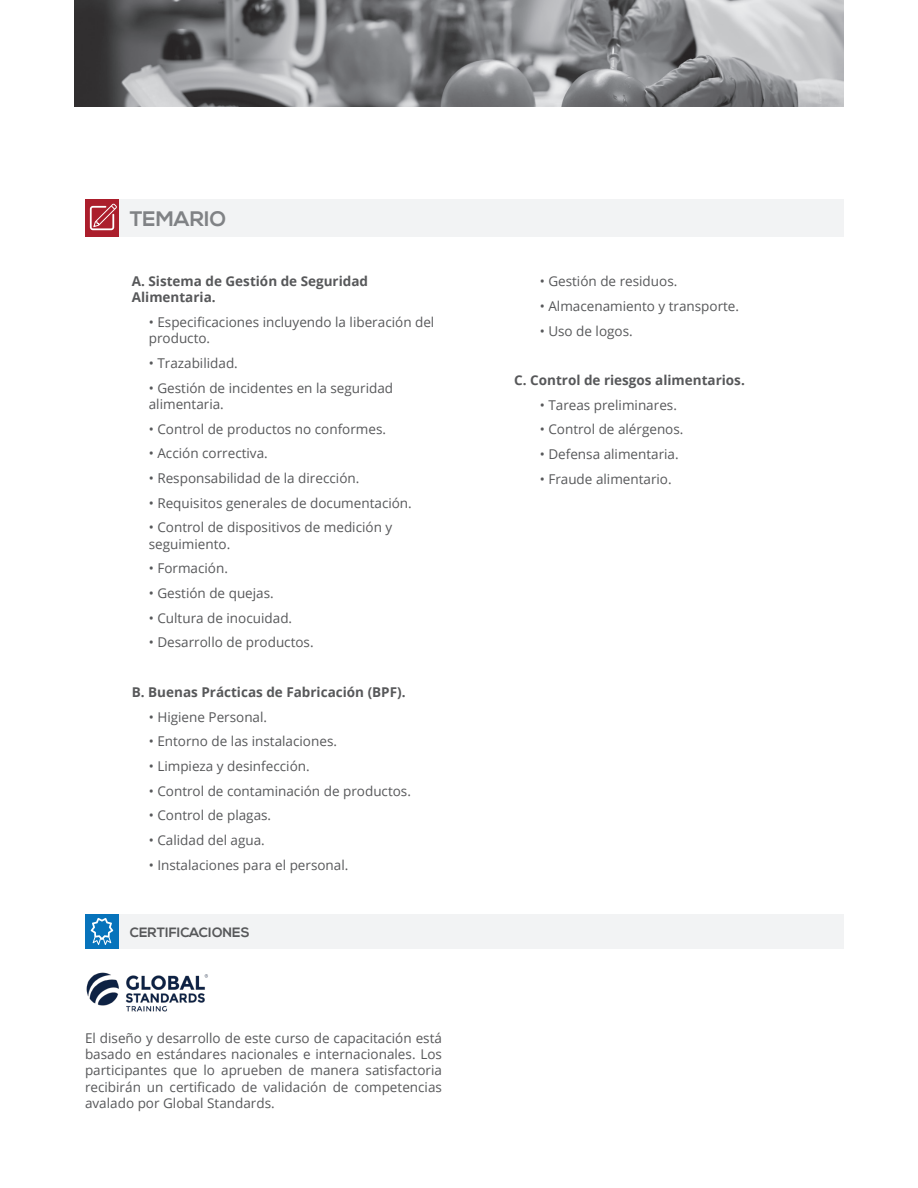
<style>
.page{position:relative;width:918px;height:1188px;background:#fff}
.page>*{position:absolute;margin:0;border:0;box-sizing:border-box;transform-origin:0 0}
.t1{font:700 21px "Nexa";color:#808285}
.Textos{font:13.5px/16.2px "Open Sans";color:#57585a}
.Textos-2{font:700 13.5px/16.2px "Open Sans";color:#57585a}
.t2{font:700 13.5px "Nexa";color:#57585a}
</style>
<div class="page">
<img style="left:74px;top:0;width:770px;height:106px">
<div style="left:85px;top:200px;width:34px;height:37px;background:#ab1e2c"></div>
<div style="left:119px;top:200px;width:725px;height:37px;background:#f2f3f4"></div>
<svg style="left:90px;top:204px;width:27px;height:26px"></svg>
<div style="left:85px;top:915px;width:34px;height:34px;background:#0773bb"></div>
<div style="left:119px;top:915px;width:725px;height:34px;background:#f2f3f4"></div>
<svg style="left:91px;top:918px;width:22px;height:27px"></svg>
<img style="left:86px;top:972px;width:122px;height:40px">
<p class="t1" style="left:130px;top:207px;width:98px">TEMARIO</p>
<p class="Textos-2" style="left:132px;top:273px;width:238px">A. Sistema de Gestión de Seguridad<br>Alimentaria.</p>
<p class="Textos" style="left:149px;top:314px;width:287px">• Especificaciones incluyendo la liberación del producto.</p>
<p class="Textos" style="left:149px;top:355px;width:91px">• Trazabilidad.</p>
<p class="Textos" style="left:149px;top:379px;width:246px">• Gestión de incidentes en la seguridad alimentaria.</p>
<p class="Textos" style="left:149px;top:420px;width:239px">• Control de productos no conformes.</p>
<p class="Textos" style="left:149px;top:445px;width:120px">• Acción correctiva.</p>
<p class="Textos" style="left:149px;top:470px;width:212px">• Responsabilidad de la dirección.</p>
<p class="Textos" style="left:149px;top:494px;width:265px">• Requisitos generales de documentación.</p>
<p class="Textos" style="left:149px;top:519px;width:245px">• Control de dispositivos de medición y seguimiento.</p>
<p class="Textos" style="left:149px;top:560px;width:81px">• Formación.</p>
<p class="Textos" style="left:149px;top:585px;width:127px">• Gestión de quejas.</p>
<p class="Textos" style="left:149px;top:609px;width:145px">• Cultura de inocuidad.</p>
<p class="Textos" style="left:149px;top:634px;width:166px">• Desarrollo de productos.</p>
<p class="Textos-2" style="left:132px;top:683px;width:275px">B. Buenas Prácticas de Fabricación (BPF).</p>
<p class="Textos" style="left:149px;top:708px;width:120px">• Higiene Personal.</p>
<p class="Textos" style="left:149px;top:733px;width:190px">• Entorno de las instalaciones.</p>
<p class="Textos" style="left:149px;top:758px;width:162px">• Limpieza y desinfección.</p>
<p class="Textos" style="left:149px;top:782px;width:264px">• Control de contaminación de productos.</p>
<p class="Textos" style="left:149px;top:807px;width:124px">• Control de plagas.</p>
<p class="Textos" style="left:149px;top:832px;width:118px">• Calidad del agua.</p>
<p class="Textos" style="left:149px;top:856px;width:201px">• Instalaciones para el personal.</p>
<p class="t2" style="left:130px;top:924px;width:122px">CERTIFICACIONES</p>
<p class="Textos" style="left:85px;top:1030px;width:358px;text-align:justify">El diseño y desarrollo de este curso de capacitación está basado en estándares nacionales e internacionales. Los participantes que lo aprueben de manera satisfactoria recibirán un certificado de validación de competencias avalado por Global Standards.</p>
<p class="Textos" style="left:540px;top:273px;width:139px">• Gestión de residuos.</p>
<p class="Textos" style="left:540px;top:298px;width:201px">• Almacenamiento y transporte.</p>
<p class="Textos" style="left:540px;top:322px;width:95px">• Uso de logos.</p>
<p class="Textos-2" style="left:514px;top:372px;width:232px">C. Control de riesgos alimentarios.</p>
<p class="Textos" style="left:540px;top:396px;width:139px">• Tareas preliminares.</p>
<p class="Textos" style="left:540px;top:421px;width:145px">• Control de alérgenos.</p>
<p class="Textos" style="left:540px;top:446px;width:140px">• Defensa alimentaria.</p>
<p class="Textos" style="left:540px;top:470px;width:133px">• Fraude alimentario.</p>
</div>
